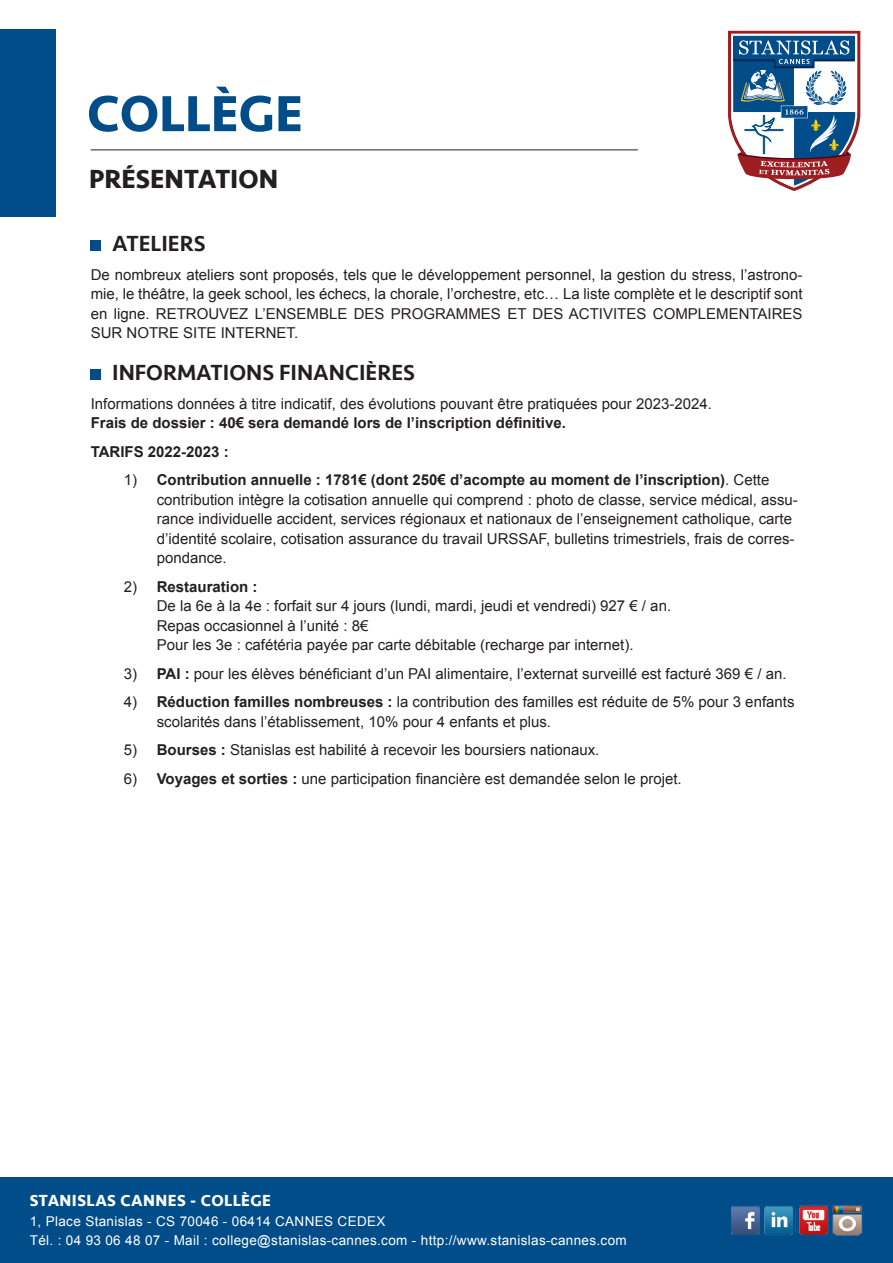
<style>
.page{position:relative;width:893px;height:1263px;background:#fff}
.page>*{position:absolute;margin:0;border:0;box-sizing:border-box;transform-origin:0 0}
.t1{font:700 52.5px "Seravek";color:#004d89}
.t2{font:700 27px "Seravek";color:#231f20}
.t3{font:500 22.5px "Seravek";color:#231f20}
.t4{font:700 16.5px "Seravek";letter-spacing:.025em;color:#fff}
.t5{font:15px/19.5px "Arial";color:#231f20}
.t6{font:700 15px "Arial";color:#231f20}
.t7{font:13.5px "Arial";letter-spacing:.025em;color:#fff}
.s1{font-weight:700}
.s2{font-weight:400}
</style>
<div class="page">
<div style="left:0;top:1178px;width:893px;height:85px;background:#004d89"></div>
<img style="left:799px;top:1206px;width:30px;height:29px">
<img style="left:764px;top:1206px;width:30px;height:29px">
<img style="left:732px;top:1206px;width:28px;height:29px">
<img style="left:832px;top:1206px;width:30px;height:29px">
<div style="left:0;top:30px;width:55px;height:187px;background:#004d89"></div>
<hr style="left:91px;top:150px;width:547px;height:1px;background:#231f20">
<div style="left:91px;top:240px;width:10px;height:11px;background:#004d89"></div>
<div style="left:91px;top:369px;width:10px;height:11px;background:#004d89"></div>
<svg style="left:728px;top:31px;width:132px;height:160px"></svg>
<p class="t1" style="left:87px;top:72px;width:217px">COLLÈGE</p>
<p class="t2" style="left:89px;top:157px;width:190px">PRÉSENTATION</p>
<p class="t3" style="left:112px;top:230px;width:95px">ATELIERS</p>
<p class="t5" style="left:91px;top:265px;width:713px;text-align:justify">De nombreux ateliers sont proposés, tels que le développement personnel, la gestion du stress, l’astrono&shy;mie, le théâtre, la geek school, les échecs, la chorale, l’orchestre, etc… La liste complète et le descriptif sont en ligne. RETROUVEZ L’ENSEMBLE DES PROGRAMMES ET DES ACTIVITES COMPLEMENTAIRES SUR NOTRE SITE INTERNET.</p>
<p class="t3" style="left:112px;top:359px;width:304px">INFORMATIONS FINANCIÈRES</p>
<p class="t5" style="left:91px;top:394px;width:623px">Informations données à titre indicatif, des évolutions pouvant être pratiquées pour 2023-2024.</p>
<p class="t6" style="left:91px;top:413px;width:477px">Frais de dossier : 40€ sera demandé lors de l’inscription définitive.</p>
<p class="t6" style="left:91px;top:442px;width:140px">TARIFS 2022-2023 :</p>
<p class="t5" style="left:157px;top:470px;width:643px;text-indent:-33px">1) <span class="s1">Contribution annuelle : 1781€ (dont 250€ d’acompte au moment de l’inscription)</span>. Cette contribution intègre la cotisation annuelle qui comprend : photo de classe, service médical, assu&shy;rance individuelle accident, services régionaux et nationaux de l’enseignement catholique, carte d’identité scolaire, cotisation assurance du travail URSSAF, bulletins trimestriels, frais de corres&shy;pondance.</p>
<p class="t6" style="left:124px;top:577px;width:135px"><span class="s2">2)</span> Restauration :</p>
<p class="t5" style="left:157px;top:596px;width:516px">De la 6e à la 4e : forfait sur 4 jours (lundi, mardi, jeudi et vendredi) 927 € / an.</p>
<p class="t5" style="left:157px;top:616px;width:213px">Repas occasionnel à l’unité : 8€</p>
<p class="t5" style="left:157px;top:635px;width:478px">Pour les 3e : cafétéria payée par carte débitable (recharge par internet).</p>
<p class="t5" style="left:124px;top:664px;width:664px">3) <span class="s1">PAI :</span> pour les élèves bénéficiant d’un PAI alimentaire, l’externat surveillé est facturé 369 € / an.</p>
<p class="t5" style="left:157px;top:692px;width:639px;text-indent:-33px">4) <span class="s1">Réduction familles nombreuses :</span> la contribution des familles est réduite de 5% pour 3 enfants scolarités dans l’établissement, 10% pour 4 enfants et plus.</p>
<p class="t5" style="left:124px;top:740px;width:477px">5) <span class="s1">Bourses :</span> Stanislas est habilité à recevoir les boursiers nationaux.</p>
<p class="t5" style="left:124px;top:769px;width:559px">6) <span class="s1">Voyages et sorties :</span> une participation financière est demandée selon le projet.</p>
<p class="t4" style="left:30px;top:1187px;width:243px">STANISLAS CANNES - COLLÈGE</p>
<p class="t7" style="left:30px;top:1212px;width:357px">1, Place Stanislas - CS 70046 - 06414 CANNES CEDEX</p>
<p class="t7" style="left:30px;top:1231px;width:598px">Tél. : 04 93 06 48 07 - Mail : college@stanislas-cannes.com - http://www.stanislas-cannes.com</p>
</div>
